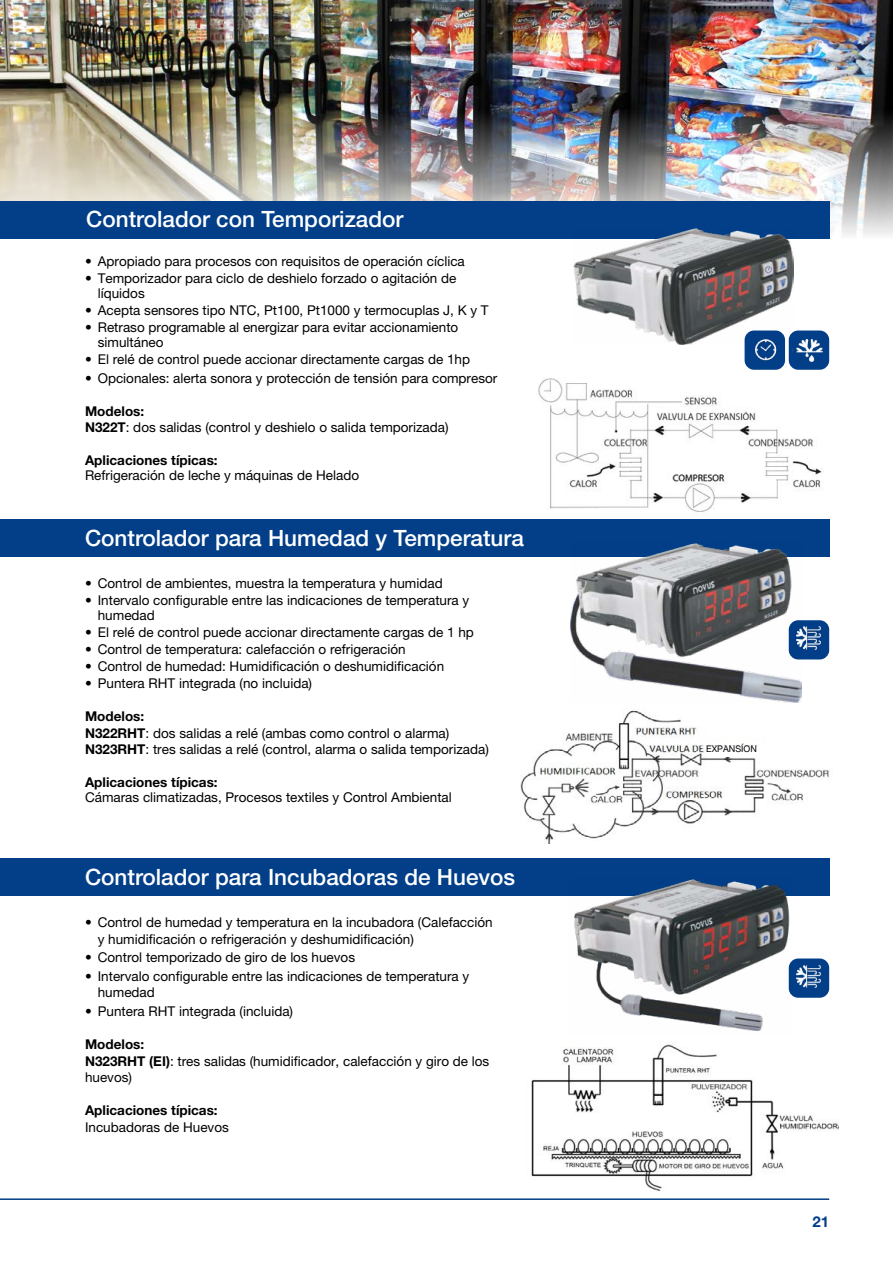
<style>
.page{position:relative;width:893px;height:1263px;background:#fff}
.page>*{position:absolute;margin:0;border:0;box-sizing:border-box;transform-origin:0 0}
.t1{font:500 22.5px "Helvetica Neue LT Pro";color:#fff}
.t2{font:700 15px "Helvetica Neue LT Pro";color:#023f88}
.t3{font:13.5px/15px "Helvetica Neue LT Pro";color:#000}
.t4{font:700 13.5px "Helvetica Neue LT Pro";color:#000}
.t5{font:9px "Helvetica Neue LT Pro";color:#000}
.s1{font-weight:700}
</style>
<div class="page">
<hr style="left:0;top:1198px;width:829px;height:2px;background:#023f88">
<img style="left:0;top:0;width:893px;height:238px">
<div style="left:0;top:201px;width:829px;height:37px;background:#023f88"></div>
<div style="left:0;top:519px;width:829px;height:37px;background:#023f88"></div>
<div style="left:0;top:859px;width:829px;height:37px;background:#023f88"></div>
<div style="left:745px;top:330px;width:40px;height:40px;background:#023f88;border-radius:9px"></div>
<img style="left:755px;top:344px;width:22px;height:17px">
<div style="left:789px;top:330px;width:40px;height:40px;background:#023f88;border-radius:9px"></div>
<img style="left:796px;top:339px;width:26px;height:22px">
<img style="left:573px;top:228px;width:220px;height:116px">
<div style="left:789px;top:620px;width:40px;height:39px;background:#023f88;border-radius:9px"></div>
<img style="left:801px;top:627px;width:20px;height:22px">
<img style="left:520px;top:710px;width:309px;height:133px">
<img style="left:570px;top:543px;width:231px;height:160px">
<div style="left:789px;top:958px;width:40px;height:40px;background:#023f88;border-radius:9px"></div>
<img style="left:796px;top:965px;width:25px;height:22px">
<img style="left:531px;top:1044px;width:307px;height:147px">
<img style="left:574px;top:879px;width:218px;height:152px">
<img style="left:538px;top:378px;width:284px;height:134px">
<div style="left:706px;top:746px;width:57px;height:10px;background:#fff"></div>
<p class="t1" style="left:86px;top:206px;width:319px">Controlador con Temporizador</p>
<p class="t3" style="left:85px;top:253px;width:381px">• Apropiado para procesos con requisitos de operación cíclica</p>
<p class="t3" style="left:98px;top:270px;width:360px;text-indent:-13px">• Temporizador para ciclo de deshielo forzado o agitación de líquidos</p>
<p class="t3" style="left:85px;top:302px;width:405px">• Acepta sensores tipo NTC, Pt100, Pt1000 y termocuplas J, K y T</p>
<p class="t3" style="left:98px;top:320px;width:362px;text-indent:-13px">• Retraso programable al energizar para evitar accionamiento simultáneo</p>
<p class="t3" style="left:85px;top:352px;width:387px">• El relé de control puede accionar directamente cargas de 1hp</p>
<p class="t3" style="left:85px;top:370px;width:414px">• Opcionales: alerta sonora y protección de tensión para compresor</p>
<p class="t4" style="left:85px;top:403px;width:61px">Modelos:</p>
<p class="t3" style="left:85px;top:420px;width:365px"><span class="s1">N322T</span>: dos salidas (control y deshielo o salida temporizada)</p>
<p class="t4" style="left:85px;top:452px;width:134px">Aplicaciones típicas:</p>
<p class="t3" style="left:85px;top:468px;width:276px">Refrigeración de leche y máquinas de Helado</p>
<p class="t1" style="left:85px;top:524px;width:440px">Controlador para Humedad y Temperatura</p>
<p class="t3" style="left:85px;top:575px;width:359px">• Control de ambientes, muestra la temperatura y humidad</p>
<p class="t3" style="left:98px;top:592px;width:373px;text-indent:-13px">• Intervalo configurable entre las indicaciones de temperatura y humedad</p>
<p class="t3" style="left:85px;top:624px;width:390px">• El relé de control puede accionar directamente cargas de 1 hp</p>
<p class="t3" style="left:85px;top:641px;width:322px">• Control de temperatura: calefacción o refrigeración</p>
<p class="t3" style="left:85px;top:659px;width:361px">• Control de humedad: Humidificación o deshumidificación</p>
<p class="t3" style="left:85px;top:676px;width:229px">• Puntera RHT integrada (no incluida)</p>
<p class="t4" style="left:85px;top:708px;width:61px">Modelos:</p>
<p class="t3" style="left:85px;top:725px;width:366px"><span class="s1">N322RHT</span>: dos salidas a relé (ambas como control o alarma)</p>
<p class="t3" style="left:85px;top:742px;width:405px"><span class="s1">N323RHT</span>: tres salidas a relé (control, alarma o salida temporizada)</p>
<p class="t4" style="left:85px;top:774px;width:134px">Aplicaciones típicas:</p>
<p class="t3" style="left:85px;top:790px;width:368px">Cámaras climatizadas, Procesos textiles y Control Ambiental</p>
<p class="t1" style="left:85px;top:864px;width:432px">Controlador para Incubadoras de Huevos</p>
<p class="t3" style="left:98px;top:914px;width:396px;line-height:16.5px;text-indent:-13px">• Control de humedad y temperatura en la incubadora (Calefacción y humidificación o refrigeración y deshumidificación)</p>
<p class="t3" style="left:85px;top:950px;width:272px">• Control temporizado de giro de los huevos</p>
<p class="t3" style="left:98px;top:968px;width:373px;line-height:16.5px;text-indent:-13px">• Intervalo configurable entre las indicaciones de temperatura y humedad</p>
<p class="t3" style="left:85px;top:1003px;width:210px">• Puntera RHT integrada (incluida)</p>
<p class="t4" style="left:85px;top:1036px;width:61px">Modelos:</p>
<p class="t3" style="left:85px;top:1052px;width:406px;line-height:16.5px"><span class="s1">N323RHT (EI)</span>: tres salidas (humidificador, calefacción y giro de los huevos)</p>
<p class="t4" style="left:85px;top:1102px;width:134px">Aplicaciones típicas:</p>
<p class="t3" style="left:85px;top:1119px;width:145px">Incubadoras de Huevos</p>
<p class="t5" style="left:706px;top:743px;width:52px">EXPANSÍON</p>
<p class="t2" style="left:812px;top:1212px;width:18px">21</p>
</div>
